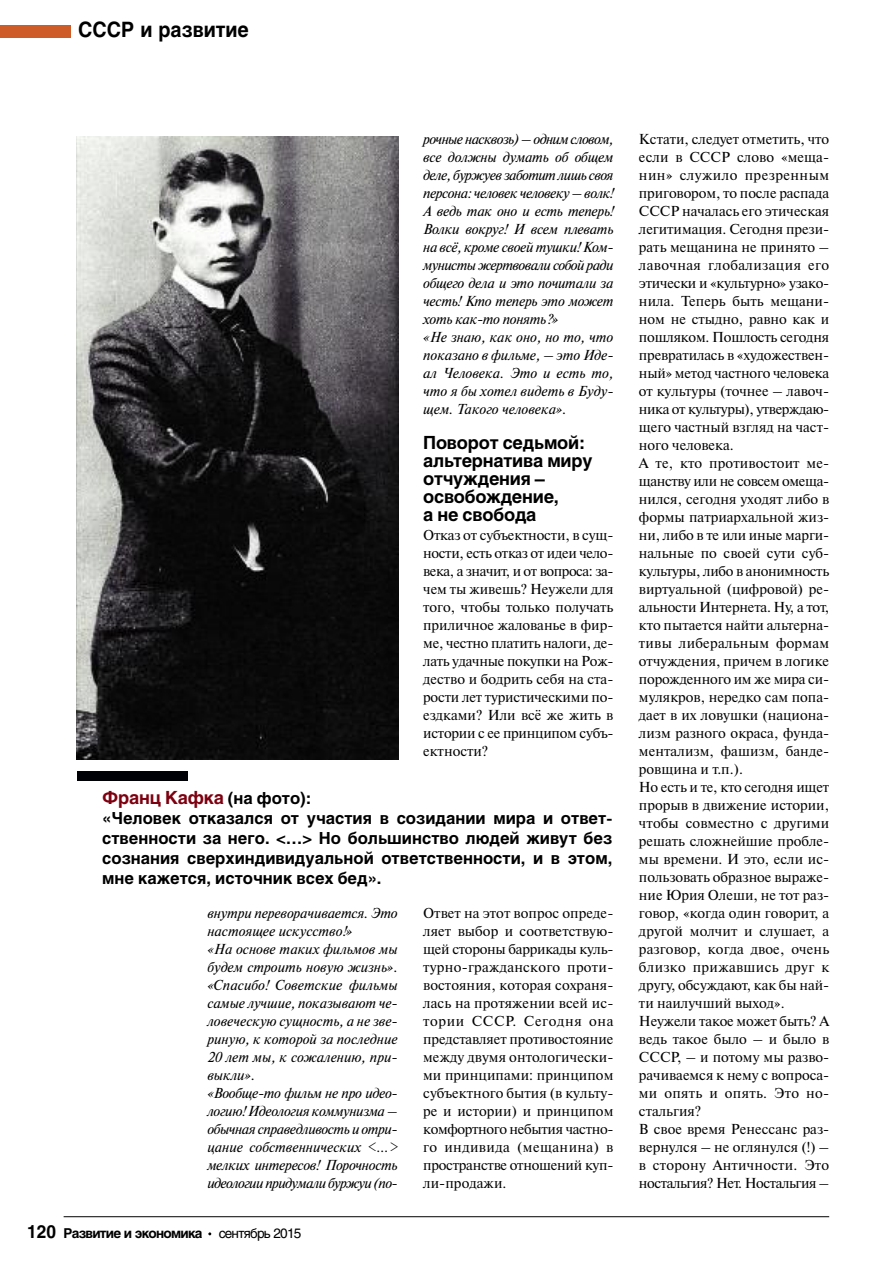
<style>
.page{position:relative;width:893px;height:1263px;background:#fff}
.page>*{position:absolute;margin:0;border:0;box-sizing:border-box;transform-origin:0 0}
.t1{font:700 21px "Helios";color:#000;scale:.93 1}
.t2{font:700 18px/18px "Helios";letter-spacing:-.01em;color:#000}
.t3{font:700 18px "Helios";letter-spacing:-.01em;color:#7d0010}
.t4{font:700 16.5px/19.8px "Helios";color:#000;text-align:justify}
.t5{font:14.4px/18px "Newton C";color:#000;text-align:justify}
.t6{font:italic 14.4px/18px "Newton C";letter-spacing:-.02em;color:#000}
.t7{font:italic 14.4px/18px "Newton C";color:#000}
.t8{font:700 13.5px "Helios";letter-spacing:-.055em;color:#000}
.s1{font-size:16.5px;color:#000}
.s2{font-size:18px}
.s3{font-weight:400}
</style>
<div class="page">
<hr style="left:64px;top:1216px;width:765px;height:1px;background:#000">
<div style="left:0;top:26px;width:70px;height:12px;background:#ce5c28"></div>
<img style="left:77px;top:136px;width:322px;height:623px">
<div style="left:77px;top:772px;width:111px;height:9px;background:#000107"></div>
<h1 class="t1" style="left:78px;top:22px;width:185px">СССР и развитие</h1>
<p class="t6" style="left:423px;top:130px;width:192px">рочные насквозь) – одним словом, все должны думать об общем деле, буржуев заботит лишь своя персона: человек человеку – волк!<br>А ведь так оно и есть теперь!<br>Волки вокруг! И всем плевать на всё, кроме своей тушки! Ком&shy;мунисты жертвовали собой ради общего дела и это почитали за честь! Кто теперь это может хоть как-то понять?»<br>«Не знаю, как оно, но то, что показано в фильме, – это Иде&shy;ал Человека. Это и есть то, что я бы хотел видеть в Буду&shy;щем. Такого человека».</p>
<p class="t2" style="left:423px;top:435px;width:171px">Поворот седьмой: альтернатива миру отчуждения – освобождение,<br>а не свобода</p>
<p class="t5" style="left:423px;top:526px;width:192px">Отказ от субъектности, в сущ&shy;ности, есть отказ от идеи чело&shy;века, а значит, и от вопроса: за&shy;чем ты живешь? Неужели для того, чтобы только получать приличное жалованье в фир&shy;ме, честно платить налоги, де&shy;лать удачные покупки на Рож&shy;дество и бодрить себя на ста&shy;рости лет туристическими по&shy;ездками? Или всё же жить в истории с ее принципом субъ&shy;ектности?</p>
<p class="t3" style="left:102px;top:791px;width:211px">Франц Кафка <span class="s1">(на фото):</span></p>
<p class="t4" style="left:102px;top:810px;width:512px">«Человек отказался от участия в созидании мира и ответ&shy;ственности за него. &lt;…&gt; Но большинство людей живут без сознания сверхиндивидуальной ответственности, и в этом, мне кажется, источник всех бед».</p>
<p class="t7" style="left:207px;top:904px;width:192px">внутри переворачивается. Это настоящее искусство!»<br>«На основе таких фильмов мы будем строить новую жизнь». «Спасибо! Советские фильмы самые лучшие, показывают че&shy;ловеческую сущность, а не зве&shy;риную, к которой за последние<br>20 лет мы, к сожалению, при&shy;выкли».<br>«Вообще-то фильм не про идео&shy;логию! Идеология коммунизма – обычная справедливость и отри&shy;цание собственнических &lt;…&gt; мелких интересов! Порочность идеологии придумали буржуи (по-</p>
<p class="t8" style="left:27px;top:1228px;width:276px"><span class="s2">120</span> Развитие и экономика <span class="s3">сентябрь 2015</span></p>
<p class="t5" style="left:423px;top:904px;width:192px">Ответ на этот вопрос опреде&shy;ляет выбор и соответствую&shy;щей стороны баррикады куль&shy;турно-гражданского проти&shy;востояния, которая сохраня&shy;лась на протяжении всей ис&shy;тории СССР. Сегодня она представляет противостояние между двумя онтологически&shy;ми принципами: принципом субъектного бытия (в культу&shy;ре и истории) и принципом комфортного небытия частно&shy;го индивида (мещанина) в пространстве отношений куп&shy;ли-продажи.</p>
<p class="t5" style="left:639px;top:130px;width:192px;text-align:left">Кстати, следует отметить, что если в СССР слово «меща&shy;нин» служило презренным приговором, то после распада<br>СССР началась его этическая легитимация. Сегодня прези&shy;рать мещанина не принято – лавочная глобализация его этически и «культурно» узако&shy;нила. Теперь быть мещани&shy;ном не стыдно, равно как и пошляком. Пошлость сегодня превратилась в «художествен&shy;ный» метод частного человека от культуры (точнее – лавоч&shy;ника от культуры), утверждаю&shy;щего частный взгляд на част&shy;ного человека.<br>А те, кто противостоит ме&shy;щанству или не совсем омеща&shy;нился, сегодня уходят либо в формы патриархальной жиз&shy;ни, либо в те или иные марги&shy;нальные по своей сути суб&shy;культуры, либо в анонимность виртуальной (цифровой) ре&shy;альности Интернета. Ну, а тот, кто пытается найти альтерна&shy;тивы либеральным формам отчуждения, причем в логике порожденного им же мира си&shy;мулякров, нередко сам попа&shy;дает в их ловушки (национа&shy;лизм разного окраса, фунда&shy;ментализм, фашизм, банде&shy;ровщина и т.п.).<br>Но есть и те, кто сегодня ищет прорыв в движение истории, чтобы совместно с другими решать сложнейшие пробле&shy;мы времени. И это, если ис&shy;пользовать образное выраже&shy;ние Юрия Олеши, не тот раз&shy;говор, «когда один говорит, а другой молчит и слушает, а разговор, когда двое, очень близко прижавшись друг к другу, обсуждают, как бы най&shy;ти наилучший выход».<br>Неужели такое может быть? А ведь такое было – и было в<br>СССР, – и потому мы разво&shy;рачиваемся к нему с вопроса&shy;ми опять и опять. Это но&shy;стальгия?<br>В свое время Ренессанс раз&shy;вернулся – не оглянулся (!) – в сторону Античности. Это ностальгия? Нет. Ностальгия –</p>
</div>
